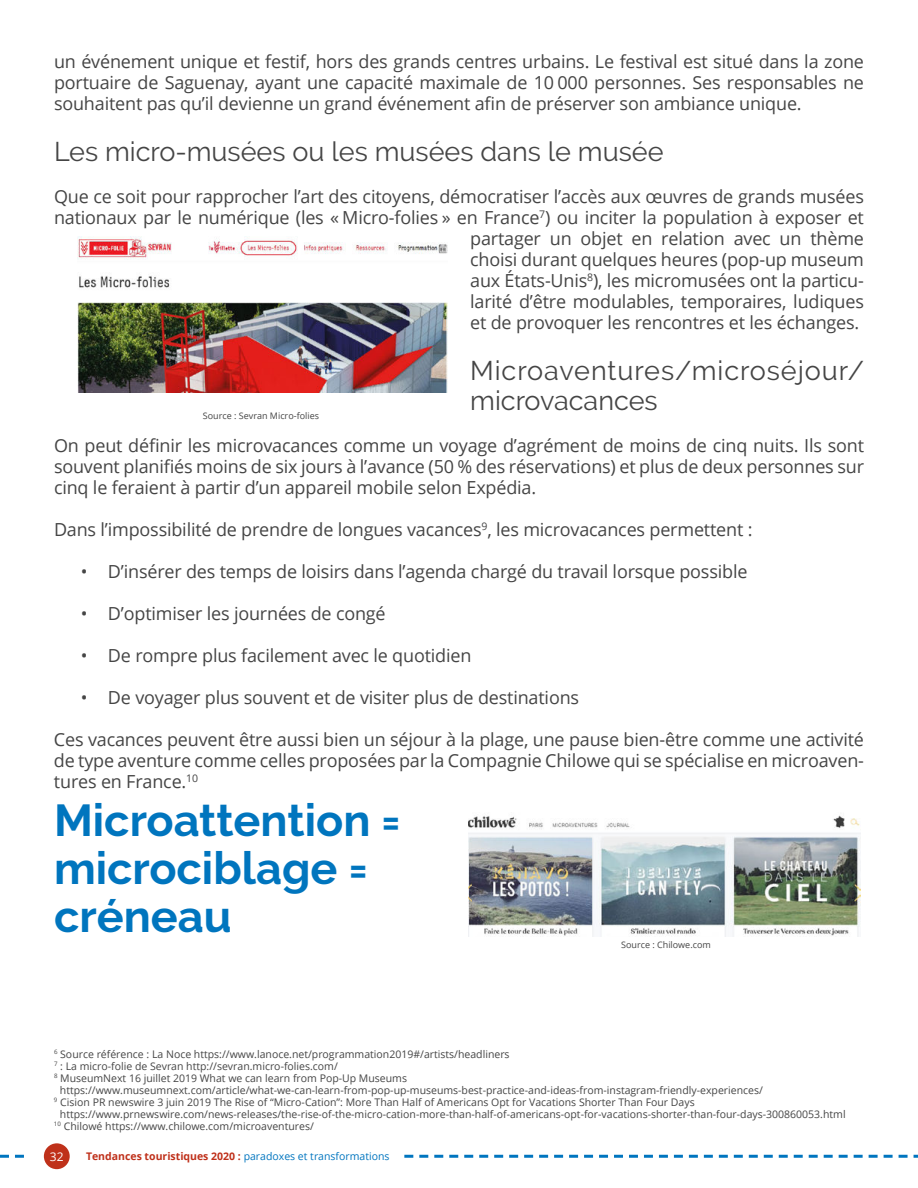
<style>
.page{position:relative;width:918px;height:1188px;background:#fff}
.page>*{position:absolute;margin:0;border:0;box-sizing:border-box;transform-origin:0 0}
.t1{font:700 45px/48px "Raleway";color:#0075be}
.t2{font:27px/30px "Raleway";letter-spacing:.03em;color:#454545}
.t3{font:27px "Raleway";color:#454545}
.t4{font:18px/21px "Open Sans";letter-spacing:-.01em;color:#454545;text-align:justify}
.t5{font:12px "Open Sans";color:#fff}
.t6{font:10.5px "Open Sans";color:#454545}
.t7{font:700 10.5px "Open Sans";color:#bf301a}
.t8{font:9px "Open Sans";color:#454545}
.s1{font-weight:400;color:#0075bf}
</style>
<div class="page">
<svg style="left:0;top:1155px;width:918px;height:3px"></svg>
<div style="left:28px;top:1143px;width:373px;height:26px;background:#fff"></div>
<div style="left:44px;top:1143px;width:26px;height:26px;background:#bf311a;border-radius:50%"></div>
<img style="left:77px;top:236px;width:370px;height:157px">
<img style="left:468px;top:815px;width:393px;height:122px">
<p class="t4" style="left:54px;top:50px;width:812px">un événement unique et festif, hors des grands centres urbains. Le festival est situé dans la zone portuaire de Saguenay, ayant une capacité maximale de 10 000 personnes. Ses responsables ne souhaitent pas qu’il devienne un grand événement afin de préserver son ambiance unique.</p>
<h2 class="t3" style="left:54px;top:136px;width:611px">Les micro-musées ou les musées dans le musée</h2>
<p class="t4" style="left:54px;top:185px;width:812px;text-align:right">Que ce soit pour rapprocher l’art des citoyens, démocratiser l’accès aux œuvres de grands musées nationaux par le numérique (les « Micro-folies » en France<sup>7</sup>) ou inciter la population à exposer et partager un objet en relation avec un thème<br>choisi durant quelques heures (pop-up museum<br>aux États-Unis<sup>8</sup>), les micromusées ont la particu-<br>larité d’être modulables, temporaires, ludiques<br>et de provoquer les rencontres et les échanges.</p>
<h2 class="t2" style="left:470px;top:355px;width:395px">Microaventures/microséjour/ microvacances</h2>
<p class="t4" style="left:54px;top:434px;width:812px">On peut définir les microvacances comme un voyage d’agrément de moins de cinq nuits. Ils sont souvent planifiés moins de six jours à l’avance (50 % des réservations) et plus de deux personnes sur cinq le feraient à partir d’un appareil mobile selon Expédia.</p>
<p class="t4" style="left:54px;top:518px;width:700px">Dans l’impossibilité de prendre de longues vacances<sup>9</sup>, les microvacances permettent :</p>
<p class="t4" style="left:81px;top:563px;width:668px">• D’insérer des temps de loisirs dans l’agenda chargé du travail lorsque possible</p>
<p class="t4" style="left:81px;top:605px;width:306px">• D’optimiser les journées de congé</p>
<p class="t4" style="left:81px;top:647px;width:392px">• De rompre plus facilement avec le quotidien</p>
<p class="t4" style="left:81px;top:689px;width:500px">• De voyager plus souvent et de visiter plus de destinations</p>
<p class="t4" style="left:54px;top:728px;width:812px">Ces vacances peuvent être aussi bien un séjour à la plage, une pause bien-être comme une activité de type aventure comme celles proposées par la Compagnie Chilowe qui se spécialise en microaven&shy;tures en France.<sup>10</sup></p>
<h1 class="t1" style="left:54px;top:796px;width:348px">Microattention = microciblage = créneau</h1>
<p class="t8" style="left:203px;top:409px;width:118px">Source : Sevran Micro-folies</p>
<p class="t8" style="left:621px;top:938px;width:91px">Source : Chilowe.com</p>
<p class="t6" style="left:54px;top:1047px;width:457px"><sup>6</sup> Source référence : La Noce https://www.lanoce.net/programmation2019#/artists/headliners</p>
<p class="t6" style="left:54px;top:1059px;width:285px"><sup>7</sup> : La micro-folie de Sevran http://sevran.micro-folies.com/</p>
<p class="t6" style="left:54px;top:1071px;width:355px"><sup>8</sup> MuseumNext 16 juillet 2019 What we can learn from Pop-Up Museums</p>
<p class="t6" style="left:60px;top:1083px;width:704px">https://www.museumnext.com/article/what-we-can-learn-from-pop-up-museums-best-practice-and-ideas-from-instagram-friendly-experiences/</p>
<p class="t6" style="left:54px;top:1095px;width:642px"><sup>9</sup> Cision PR newswire 3 juin 2019 The Rise of “Micro-Cation”: More Than Half of Americans Opt for Vacations Shorter Than Four Days</p>
<p class="t6" style="left:60px;top:1107px;width:787px">https://www.prnewswire.com/news-releases/the-rise-of-the-micro-cation-more-than-half-of-americans-opt-for-vacations-shorter-than-four-days-300860053.html</p>
<p class="t6" style="left:54px;top:1119px;width:261px"><sup>10</sup> Chilowé https://www.chilowe.com/microaventures/</p>
<p class="t5" style="left:50px;top:1152px;width:15px">32</p>
<p class="t7" style="left:86px;top:1152px;width:305px">Tendances touristiques 2020 : <span class="s1">paradoxes et transformations</span></p>
</div>
